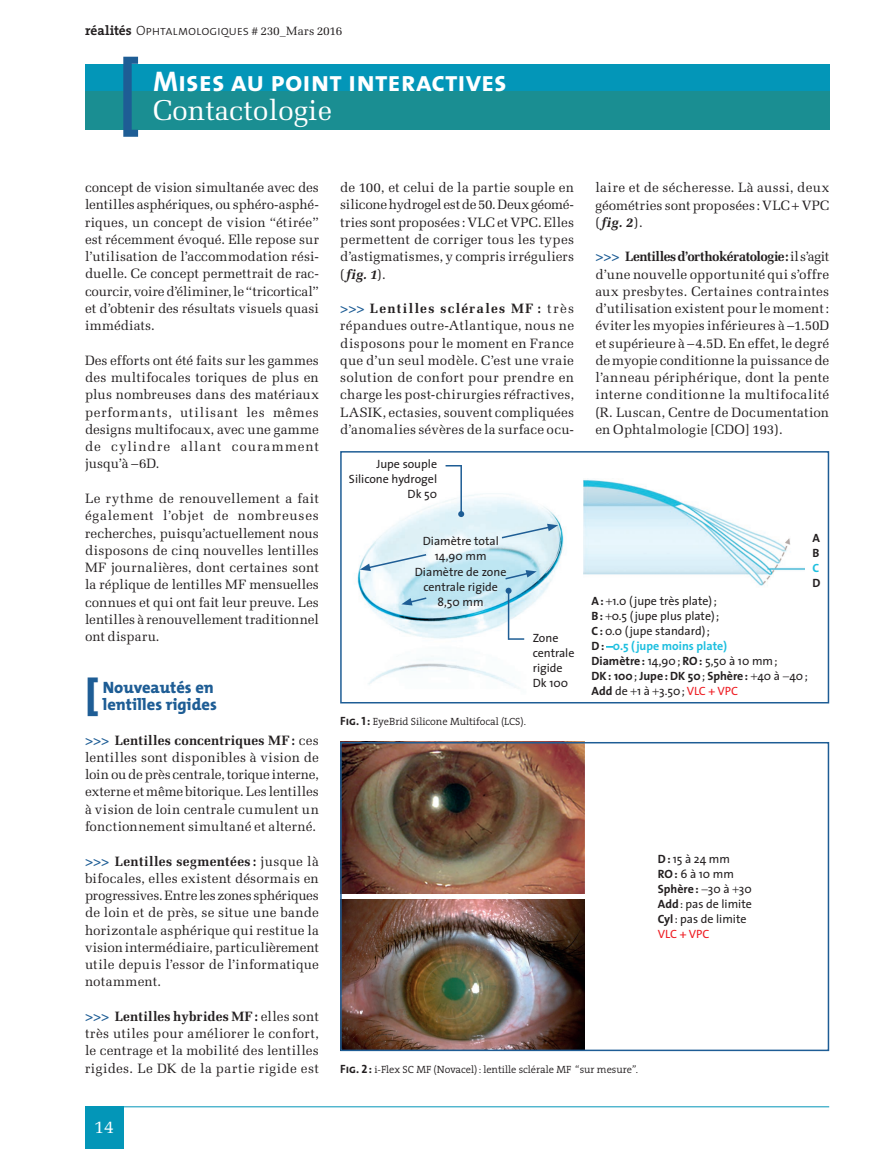
<style>
.page{position:relative;width:893px;height:1149px;background:#fff}
.page>*{position:absolute;margin:0;border:0;box-sizing:border-box;transform-origin:0 0}
.t1{font:800 39px "The Mix";color:#1e5d95;scale:1.1 1}
.t2{font:28.5px "The Sans Bold Caps";color:#fff}
.t3{font:28.5px "Melior";color:#fff}
.t4{font:18px "Melior";color:#fff}
.t5{font:800 16.5px/17.2px "The Mix";color:#1e5d95}
.t6{font:13.5px/17.2px "Melior";letter-spacing:.01em;color:#231f20;text-align:justify}
.t7{font:13.5px "The Sans Light Caps";letter-spacing:-.015em;color:#231f20}
.t8{font:12px/15px "The Sans";color:#231f20}
.t9{font:700 12px/15px "The Sans";color:#231f20}
.t10{font:700 12px "The Sans";color:#1ebfdf}
.t11{font:300 10.5px "The Serif";color:#231f20}
.s1{font-family:"The Serif";font-weight:700}
.s2{font-family:"Melior";font-size:12px}
.s3{font-weight:700;color:#1e5d95}
.s4{font-weight:700}
.s5{font-weight:700;font-style:italic}
.s6{font-family:"The Sans Bold Caps";font-weight:400;font-size:12px}
.s7{font-weight:700;color:#1ebfdf}
.s8{color:#ee1d23}
</style>
<div class="page">
<div style="left:85px;top:1106px;width:38px;height:42px;background:#0396b8"></div>
<hr style="left:85px;top:1106px;width:744px;height:1px;background:#0396b8">
<div style="left:85px;top:64px;width:744px;height:27px;background:#0396b8"></div>
<div style="left:85px;top:91px;width:744px;height:39px;background:#1a8e92"></div>
<svg style="left:123px;top:57px;width:15px;height:80px"></svg>
<img style="left:343px;top:744px;width:242px;height:148px">
<img style="left:343px;top:899px;width:242px;height:148px">
<img style="left:583px;top:479px;width:221px;height:107px">
<img style="left:357px;top:465px;width:207px;height:224px">
<svg style="left:446px;top:465px;width:14px;height:1px"></svg>
<hr style="left:460px;top:465px;width:2px;height:49px;background:#1e5d95">
<svg style="left:458px;top:511px;width:6px;height:6px"></svg>
<svg style="left:509px;top:638px;width:15px;height:1px"></svg>
<hr style="left:508px;top:590px;width:1px;height:49px;background:#1e5d95">
<svg style="left:506px;top:587px;width:6px;height:6px"></svg>
<svg style="left:500px;top:523px;width:58px;height:16px"></svg>
<svg style="left:504px;top:570px;width:33px;height:10px"></svg>
<svg style="left:360px;top:552px;width:68px;height:19px"></svg>
<svg style="left:401px;top:596px;width:27px;height:9px"></svg>
<div style="left:340px;top:451px;width:489px;height:252px;border:2px solid #1e5d95"></div>
<div style="left:340px;top:741px;width:489px;height:309px;border:2px solid #1e5d95"></div>
<p class="t7" style="left:85px;top:20px;width:259px"><span class="s1">réalités</span> Ophtalmologiques <span class="s2"># 230_Mars 2016</span></p>
<h2 class="t2" style="left:153px;top:58px;width:355px">Mises au point interactives</h2>
<h2 class="t3" style="left:153px;top:93px;width:180px">Contactologie</h2>
<p class="t6" style="left:85px;top:179px;width:235px">concept de vision simultanée avec des lentilles asphériques, ou sphéro-asphé&shy;riques, un concept de vision “étirée” est récemment évoqué. Elle repose sur l’utilisation de l’accommodation rési&shy;duelle. Ce concept permettrait de rac&shy;courcir, voire d’éliminer, le “tricortical” et d’obtenir des résultats visuels quasi immédiats.</p>
<p class="t6" style="left:85px;top:351px;width:235px">Des efforts ont été faits sur les gammes des multifocales toriques de plus en plus nombreuses dans des matériaux performants, utilisant les mêmes designs multifocaux, avec une gamme de cylindre allant couramment jusqu’à 6D.</p>
<p class="t6" style="left:85px;top:489px;width:235px">Le rythme de renouvellement a fait également l’objet de nombreuses recherches, puisqu’actuellement nous disposons de cinq nouvelles lentilles MF journalières, dont certaines sont la réplique de lentilles MF mensuelles connues et qui ont fait leur preuve. Les lentilles à renouvellement traditionnel ont disparu.</p>
<h1 class="t1" style="left:85px;top:661px;width:14px">[</h1>
<p class="t5" style="left:103px;top:678px;width:115px">Nouveautés en lentilles rigides</p>
<p class="t6" style="left:85px;top:731px;width:235px"><span class="s3">&gt;&gt;&gt;</span> <span class="s4">Lentilles concentriques MF:</span> ces lentilles sont disponibles à vision de loin ou de près centrale, torique interne, externe et même bitorique. Les lentilles à vision de loin centrale cumulent un fonctionnement simultané et alterné.</p>
<p class="t6" style="left:85px;top:852px;width:235px"><span class="s3">&gt;&gt;&gt;</span> <span class="s4">Lentilles segmentées :</span> jusque là bifocales, elles existent désormais en progressives. Entre les zones sphériques de loin et de près, se situe une bande horizontale asphérique qui restitue la vision intermédiaire, particulièrement utile depuis l’essor de l’informatique notamment.</p>
<p class="t6" style="left:85px;top:1007px;width:235px"><span class="s3">&gt;&gt;&gt;</span> <span class="s4">Lentilles hybrides MF:</span> elles sont très utiles pour améliorer le confort, le centrage et la mobilité des lentilles rigides. Le DK de la partie rigide est</p>
<h3 class="t4" style="left:94px;top:1115px;width:22px">14</h3>
<p class="t6" style="left:340px;top:179px;width:235px">de 100, et celui de la partie souple en silicone hydrogel est de 50. Deux géomé&shy;tries sont proposées: VLC et VPC. Elles permettent de corriger tous les types d’astigmatismes, y compris irréguliers (<span class="s5">fig. 1</span>).</p>
<p class="t6" style="left:340px;top:300px;width:235px"><span class="s3">&gt;&gt;&gt;</span> <span class="s4">Lentilles sclérales MF :</span> très répandues outre-Atlantique, nous ne disposons pour le moment en France que d’un seul modèle. C’est une vraie solution de confort pour prendre en charge les post-chirurgies réfractives, LASIK, ectasies, souvent compliquées d’anomalies sévères de la surface ocu-</p>
<p class="t8" style="left:349px;top:456px;width:90px;text-align:right">Jupe souple<br>Silicone hydrogel<br>Dk 50</p>
<p class="t8" style="left:423px;top:532px;width:78px;text-align:center">Diamètre total<br>14,90 mm</p>
<p class="t8" style="left:415px;top:564px;width:93px;text-align:center">Diamètre de zone centrale rigide<br>8,50 mm</p>
<p class="t8" style="left:533px;top:630px;width:43px">Zone centrale rigide<br>Dk 100</p>
<p class="t11" style="left:340px;top:712px;width:187px"><span class="s6">Fig. 1:</span> EyeBrid Silicone Multifocal (LCS).</p>
<p class="t6" style="left:595px;top:179px;width:235px">laire et de sécheresse. Là aussi, deux géométries sont proposées: VLC VPC (<span class="s5">fig. 2</span>).</p>
<p class="t6" style="left:595px;top:248px;width:235px"><span class="s3">&gt;&gt;&gt;</span> <span class="s4">Lentilles d’orthokératologie:</span> il s’agit d’une nouvelle opportunité qui s’offre aux presbytes. Certaines contraintes d’utilisation existent pour le moment: éviter les myopies inférieures à 1.50D et supérieure à 4.5D. En effet, le degré de myopie conditionne la puissance de l’anneau périphérique, dont la pente interne conditionne la multifocalité (R. Luscan, Centre de Documentation en Ophtalmologie [CDO] 193).</p>
<p class="t9" style="left:813px;top:530px;width:9px">A<br>B</p>
<p class="t10" style="left:813px;top:557px;width:8px">C</p>
<p class="t9" style="left:813px;top:575px;width:10px">D</p>
<p class="t8" style="left:591px;top:592px;width:218px"><span class="s4">A :</span> 1.0 (jupe très plate);<br><span class="s4">B :</span> 0.5 (jupe plus plate);<br><span class="s4">C :</span> 0.0 (jupe standard);<br><span class="s4">D :</span> <span class="s7">0.5 (jupe moins plate)<br></span><span class="s4">Diamètre :</span> 14,90; <span class="s4">RO :</span> 5,50 à 10 mm;<br><span class="s4">DK : 100</span>; <span class="s4">Jupe : DK 50</span>; <span class="s4">Sphère :</span> 40 à 40;<br><span class="s4">Add</span> de 1 à 3.50; <span class="s8">VLC + VPC</span></p>
<p class="t8" style="left:658px;top:851px;width:96px"><span class="s4">D :</span> 15 à 24 mm<br><span class="s4">RO :</span> 6 à 10 mm<br><span class="s4">Sphère :</span> 30 à 30<br><span class="s4">Add</span>: pas de limite<br><span class="s4">Cyl</span>: pas de limite<br><span class="s8">VLC + VPC</span></p>
<p class="t11" style="left:340px;top:1059px;width:299px"><span class="s6">Fig. 2 :</span> i-Flex SC MF (Novacel): lentille sclérale MF “sur mesure”.</p>
</div>
